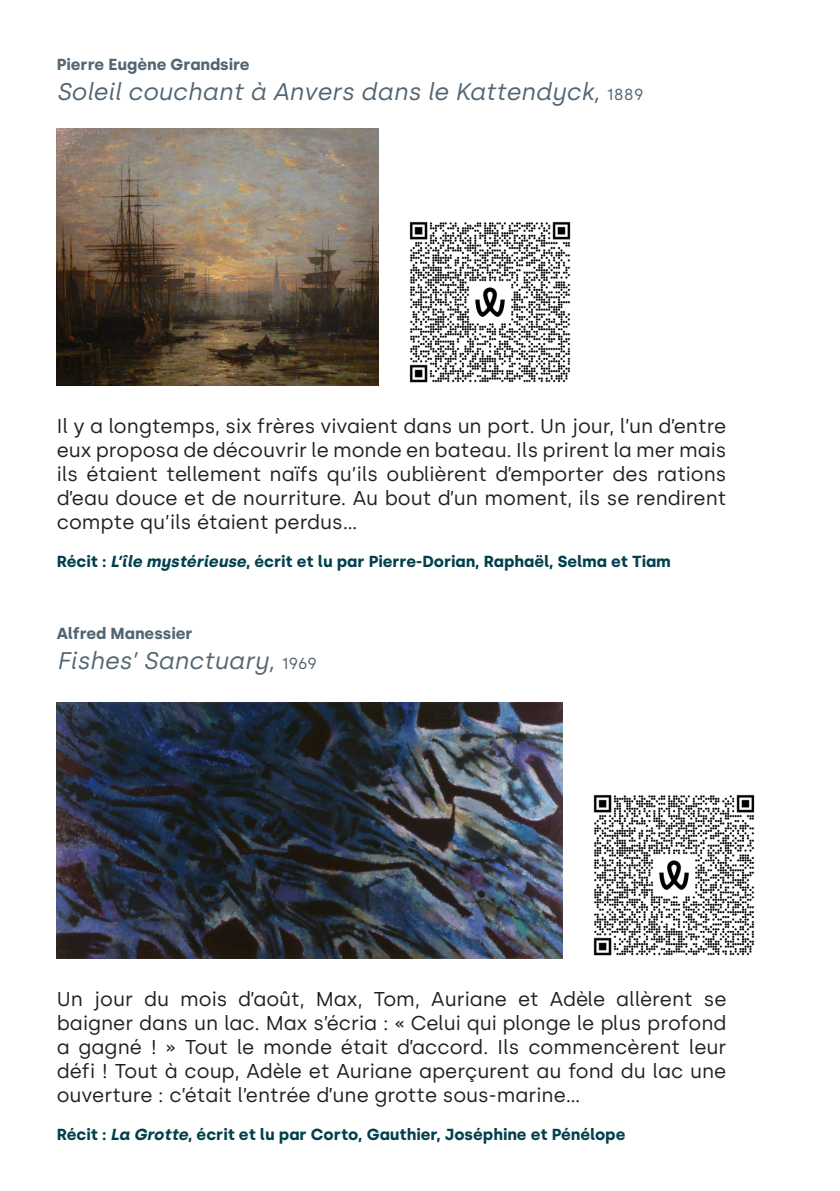
<style>
.page{position:relative;width:840px;height:1191px;background:#fff}
.page>*{position:absolute;margin:0;border:0;box-sizing:border-box;transform-origin:0 0}
.t1{font:italic 24px "Silka";color:#526572}
.t2{font:20px/24px "Silka";color:#231f20;text-align:justify}
.t3{font:700 16px "Silka";color:#00404c}
.t4{font:700 16px "Silka";color:#526572}
.s1{font-style:normal;font-size:16px}
.s2{font-style:italic}
</style>
<div class="page">
<img style="left:57px;top:129px;width:321px;height:256px">
<img style="left:57px;top:702px;width:505px;height:256px">
<img style="left:409px;top:221px;width:162px;height:162px">
<img style="left:593px;top:794px;width:162px;height:162px">
<p class="t4" style="left:57px;top:55px;width:194px">Pierre Eugène Grandsire</p>
<p class="t1" style="left:57px;top:78px;width:588px">Soleil couchant à Anvers dans le Kattendyck, <span class="s1">1889</span></p>
<p class="t2" style="left:57px;top:414px;width:671px">Il y a longtemps, six frères vivaient dans un port. Un jour, l’un d’entre eux proposa de découvrir le monde en bateau. Ils prirent la mer mais ils étaient tellement naïfs qu’ils oublièrent d’emporter des rations d’eau douce et de nourriture. Au bout d’un moment, ils se rendirent compte qu’ils étaient perdus…</p>
<p class="t3" style="left:57px;top:552px;width:615px">Récit : <span class="s2">L’île mystérieuse</span>, écrit et lu par Pierre-Dorian, Raphaël, Selma et Tiam</p>
<p class="t4" style="left:57px;top:624px;width:137px">Alfred Manessier</p>
<p class="t1" style="left:57px;top:646px;width:262px">Fishes’ Sanctuary, <span class="s1">1969</span></p>
<p class="t2" style="left:57px;top:986px;width:671px">Un jour du mois d’août, Max, Tom, Auriane et Adèle allèrent se baigner dans un lac. Max s’écria : « Celui qui plonge le plus profond a gagné ! » Tout le monde était d’accord. Ils commencèrent leur défi ! Tout à coup, Adèle et Auriane aperçurent au fond du lac une ouverture : c’était l’entrée d’une grotte sous-marine…</p>
<p class="t3" style="left:57px;top:1124px;width:570px">Récit : <span class="s2">La Grotte</span>, écrit et lu par Corto, Gauthier, Joséphine et Pénélope</p>
</div>
